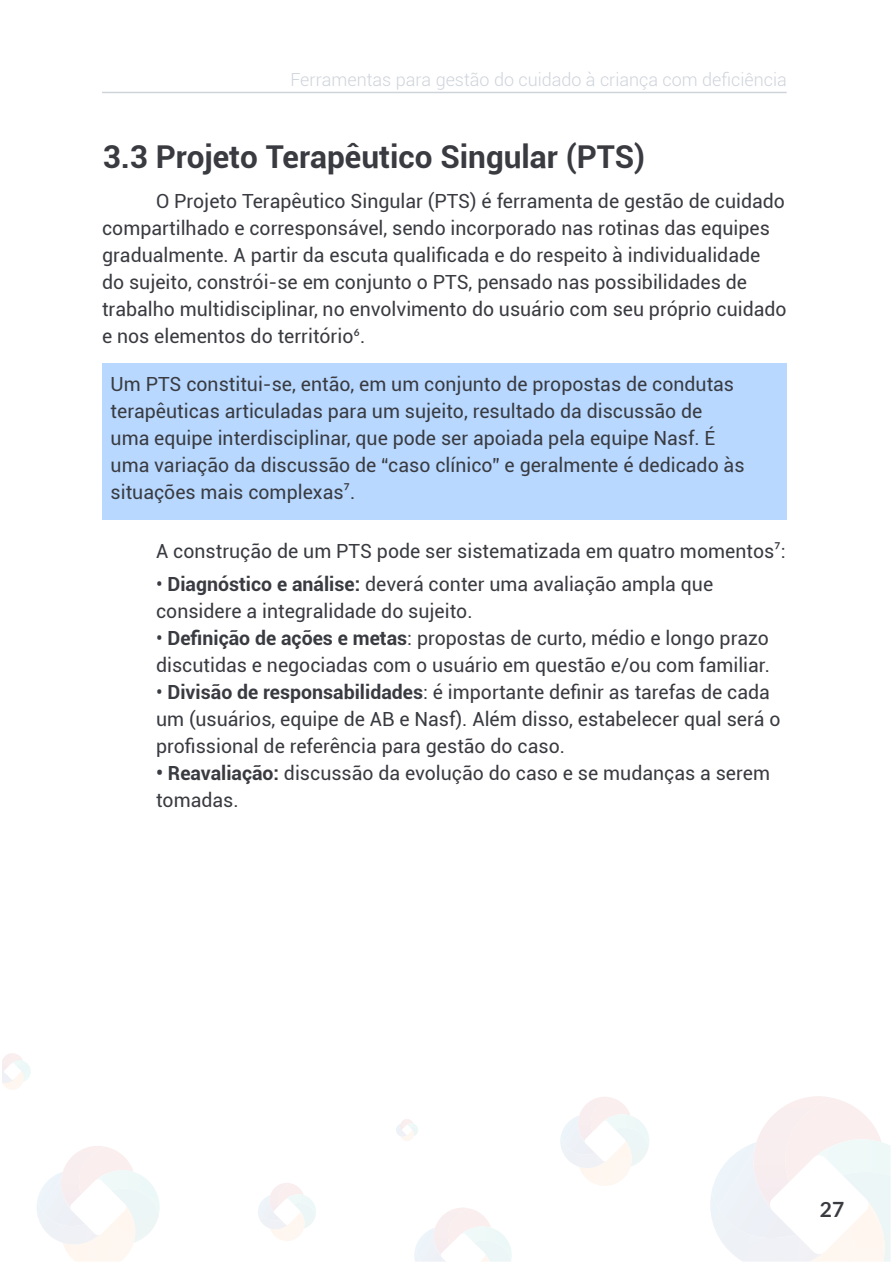
<style>
.page{position:relative;width:893px;height:1263px;background:#fff}
.page>*{position:absolute;margin:0;border:0;box-sizing:border-box;transform-origin:0 0}
.t1{font:700 31.5px "Roboto";color:#393b41}
.t2{font:700 21px "Lato";color:#393b41}
.t3{font:19.5px/27px "Roboto";color:#393b41}
.t4{font:300 18px "Roboto";color:#cfd4db}
.s1{font-family:"Lato"}
.s2{font-weight:700}
</style>
<div class="page">
<svg style="left:37px;top:1146px;width:123px;height:116px"></svg>
<svg style="left:711px;top:1096px;width:180px;height:166px"></svg>
<img style="left:868px;top:1202px;width:17px;height:46px">
<svg style="left:258px;top:1195px;width:58px;height:46px"></svg>
<svg style="left:409px;top:1120px;width:9px;height:21px"></svg>
<svg style="left:561px;top:1097px;width:88px;height:89px"></svg>
<img style="left:625px;top:1140px;width:7px;height:19px">
<svg style="left:414px;top:1208px;width:98px;height:54px"></svg>
<img style="left:434px;top:1210px;width:17px;height:47px">
<img style="left:61px;top:1161px;width:35px;height:48px">
<img style="left:270px;top:1183px;width:34px;height:23px">
<img style="left:753px;top:1160px;width:18px;height:48px">
<img style="left:578px;top:1108px;width:35px;height:34px">
<hr style="left:102px;top:92px;width:685px;height:1px;background:#cfd4db">
<div style="left:102px;top:363px;width:685px;height:156px;background:#b8d8ff"></div>
<p class="t4" style="left:291px;top:67px;width:498px">Ferramentas para gestão do cuidado à criança com deficiência</p>
<h1 class="t1" style="left:103px;top:135px;width:544px">3.3 Projeto Terapêutico Singular (PTS)</h1>
<p class="t3" style="left:102px;top:187px;width:686px;text-indent:54px">O Projeto Terapêutico Singular (PTS) é ferramenta de gestão de cuidado compartilhado e corresponsável, sendo incorporado nas rotinas das equipes gradualmente. A partir da escuta qualificada e do respeito à individualidade do sujeito, constrói-se em conjunto o PTS, pensado nas possibilidades de trabalho multidisciplinar, no envolvimento do usuário com seu próprio cuidado e nos elementos do território<span class="s1">6</span>.</p>
<p class="t3" style="left:111px;top:369px;width:635px">Um PTS constitui-se, então, em um conjunto de propostas de condutas terapêuticas articuladas para um sujeito, resultado da discussão de uma equipe interdisciplinar, que pode ser apoiada pela equipe Nasf. É uma variação da discussão de “caso clínico” e geralmente é dedicado às situações mais complexas<span class="s1">⁷</span>.</p>
<p class="t3" style="left:156px;top:537px;width:631px">A construção de um PTS pode ser sistematizada em quatro momentos<span class="s1">⁷</span>:</p>
<p class="t3" style="left:156px;top:570px;width:559px">• <span class="s2">Diagnóstico e análise:</span> deverá conter uma avaliação ampla que considere a integralidade do sujeito.</p>
<p class="t3" style="left:156px;top:624px;width:615px">• <span class="s2">Definição de ações e metas</span>: propostas de curto, médio e longo prazo discutidas e negociadas com o usuário em questão e/ou com familiar.</p>
<p class="t3" style="left:156px;top:678px;width:626px">• <span class="s2">Divisão de responsabilidades</span>: é importante definir as tarefas de cada um (usuários, equipe de AB e Nasf). Além disso, estabelecer qual será o profissional de referência para gestão do caso.</p>
<p class="t3" style="left:156px;top:759px;width:616px"><span class="s2">• Reavaliação:</span> discussão da evolução do caso e se mudanças a serem tomadas.</p>
<p class="t2" style="left:820px;top:1194px;width:26px">27</p>
</div>
